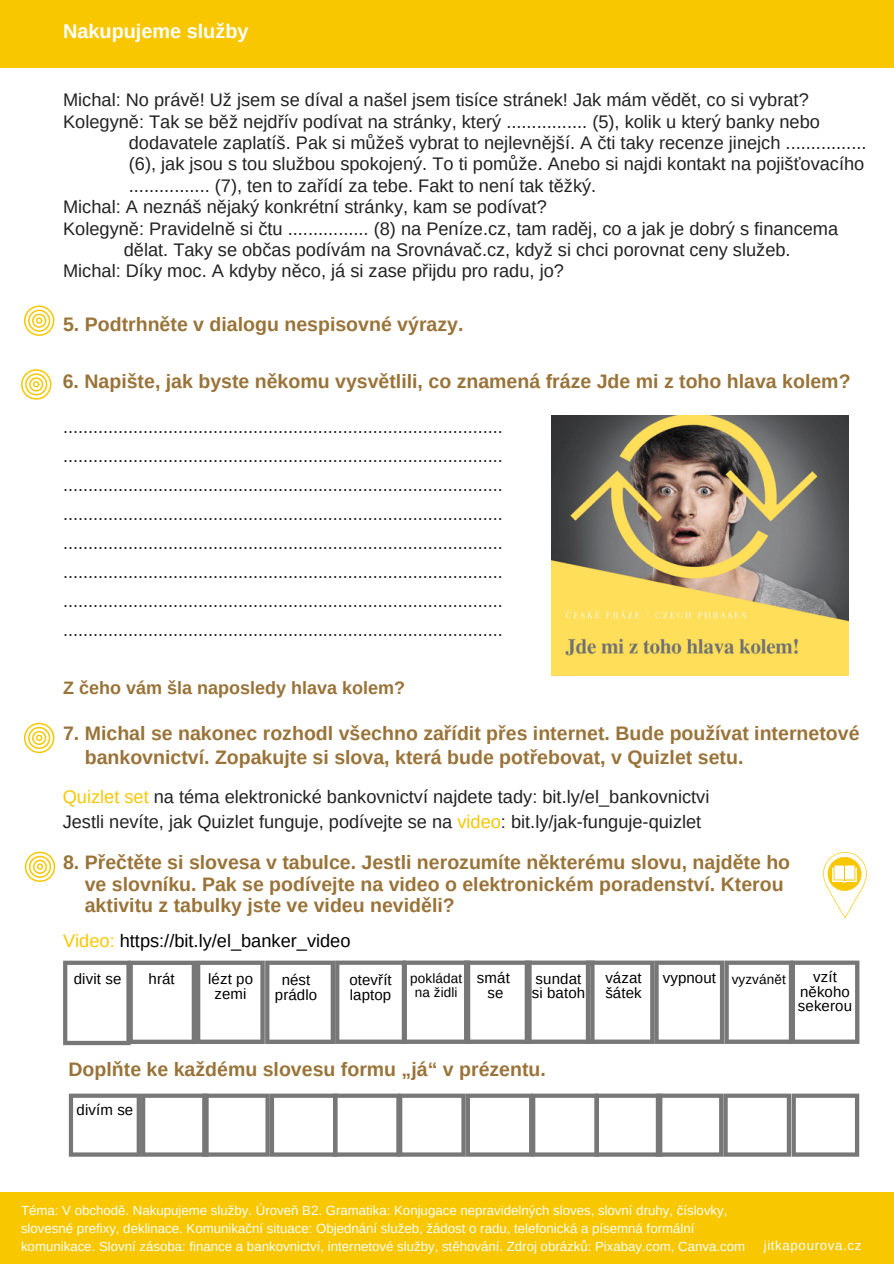
<style>
.page{position:relative;width:894px;height:1264px;background:#fff}
.page>*{position:absolute;margin:0;border:0;box-sizing:border-box;transform-origin:0 0}
.t1{font:700 19.8px "Arimo";color:#fff}
.t2{font:700 19.5px "Arimo";color:#997338}
.t3{font:18.15px "Arimo";color:#222}
.t4{font:18.15px "Arimo";color:#000}
.t5{font:18px "Arimo";color:#222}
.t6{font:700 18px "Arimo";color:#997338}
.t7{font:15px/14.7px "Arimo";letter-spacing:.01em;color:#000;text-align:center}
.t8{font:13.5px/13.5px "Arimo";letter-spacing:.01em;color:#000;text-align:center}
.t9{font:13.2px/18px "Arimo";color:#fff}
.t10{font:13.2px "Arimo";letter-spacing:.05em;color:#fff}
.s1{color:#f8c700}
</style>
<div class="page">
<div style="left:0;top:1192px;width:893px;height:71px;background:#f8c700"></div>
<svg style="left:24px;top:305px;width:30px;height:31px"></svg>
<svg style="left:21px;top:369px;width:30px;height:30px"></svg>
<svg style="left:24px;top:722px;width:30px;height:31px"></svg>
<div style="left:0;top:0;width:893px;height:68px;background:#f8c700"></div>
<img style="left:551px;top:416px;width:297px;height:259px">
<svg style="left:25px;top:851px;width:30px;height:31px"></svg>
<svg style="left:63px;top:960px;width:796px;height:85px"></svg>
<svg style="left:69px;top:1093px;width:790px;height:63px"></svg>
<svg style="left:823px;top:852px;width:43px;height:65px"></svg>
<p class="t1" style="left:63px;top:20px;width:187px">Nakupujeme služby</p>
<p class="t3" style="left:63px;top:90px;width:747px">Michal: No právě! Už jsem se díval a našel jsem tisíce stránek! Jak mám vědět, co si vybrat?</p>
<p class="t3" style="left:63px;top:111px;width:758px">Kolegyně: Tak se běž nejdřív podívat na stránky, který ................ (5), kolik u který banky nebo</p>
<p class="t3" style="left:129px;top:132px;width:739px">dodavatele zaplatíš. Pak si můžeš vybrat to nejlevnější. A čti taky recenze jinejch ................</p>
<p class="t3" style="left:129px;top:154px;width:736px">(6), jak jsou s tou službou spokojený. To ti pomůže. Anebo si najdi kontakt na pojišťovacího</p>
<p class="t3" style="left:129px;top:175px;width:469px">................ (7), ten to zařídí za tebe. Fakt to není tak těžký.</p>
<p class="t3" style="left:63px;top:197px;width:485px">Michal: A neznáš nějaký konkrétní stránky, kam se podívat?</p>
<p class="t3" style="left:63px;top:218px;width:776px">Kolegyně: Pravidelně si čtu ................ (8) na Peníze.cz, tam raděj, co a jak je dobrý s financema</p>
<p class="t3" style="left:124px;top:239px;width:668px">dělat. Taky se občas podívám na Srovnávač.cz, když si chci porovnat ceny služeb.</p>
<p class="t3" style="left:63px;top:261px;width:502px">Michal: Díky moc. A kdyby něco, já si zase přijdu pro radu, jo?</p>
<p class="t2" style="left:63px;top:313px;width:402px">5. Podtrhněte v dialogu nespisovné výrazy.</p>
<p class="t2" style="left:63px;top:370px;width:789px">6. Napište, jak byste někomu vysvětlili, co znamená fráze Jde mi z toho hlava kolem?</p>
<p class="t5" style="left:63px;top:417px;width:441px">........................................................................................</p>
<p class="t5" style="left:63px;top:446px;width:441px">........................................................................................</p>
<p class="t5" style="left:63px;top:475px;width:441px">........................................................................................</p>
<p class="t5" style="left:63px;top:504px;width:441px">........................................................................................</p>
<p class="t5" style="left:63px;top:533px;width:441px">........................................................................................</p>
<p class="t5" style="left:63px;top:562px;width:441px">........................................................................................</p>
<p class="t5" style="left:63px;top:590px;width:441px">........................................................................................</p>
<p class="t5" style="left:63px;top:619px;width:441px">........................................................................................</p>
<p class="t6" style="left:63px;top:677px;width:343px">Z čeho vám šla naposledy hlava kolem?</p>
<p class="t2" style="left:63px;top:722px;width:797px">7. Michal se nakonec rozhodl všechno zařídit přes internet. Bude používat internetové</p>
<p class="t2" style="left:85px;top:746px;width:660px">bankovnictví. Zopakujte si slova, která bude potřebovat, v Quizlet setu.</p>
<p class="t3" style="left:63px;top:786px;width:648px"><span class="s1">Quizlet set</span> na téma elektronické bankovnictví najdete tady: bit.ly/el_bankovnictvi</p>
<p class="t3" style="left:63px;top:811px;width:640px">Jestli nevíte, jak Quizlet funguje, podívejte se na <span class="s1">video</span>: bit.ly/jak-funguje-quizlet</p>
<p class="t2" style="left:63px;top:851px;width:728px">8. Přečtěte si slovesa v tabulce. Jestli nerozumíte některému slovu, najděte ho</p>
<p class="t2" style="left:85px;top:873px;width:700px">ve slovníku. Pak se podívejte na video o elektronickém poradenství. Kterou</p>
<p class="t2" style="left:85px;top:894px;width:371px">aktivitu z tabulky jste ve videu neviděli?</p>
<p class="t4" style="left:63px;top:930px;width:289px"><span class="s1">Video:</span> https://bit.ly/el_banker_video</p>
<p class="t7" style="left:74px;top:971px;width:49px">divit se</p>
<p class="t7" style="left:148px;top:971px;width:28px">hrát</p>
<p class="t7" style="left:208px;top:971px;width:46px">lézt po zemi</p>
<p class="t7" style="left:275px;top:972px;width:44px">nést prádlo</p>
<p class="t7" style="left:349px;top:972px;width:44px;text-align:left">otevřít laptop</p>
<p class="t8" style="left:410px;top:971px;width:53px">pokládat na židli</p>
<p class="t7" style="left:477px;top:970px;width:34px">smát</p>
<p class="t7" style="left:531px;top:971px;width:55px;text-align:left">sundat si batoh</p>
<p class="t7" style="left:605px;top:970px;width:38px;text-align:left">vázat šátek</p>
<p class="t7" style="left:662px;top:970px;width:55px">vypnout</p>
<p class="t8" style="left:731px;top:972px;width:56px">vyzvánět</p>
<p class="t7" style="left:797px;top:969px;width:56px">vzít někoho sekerou</p>
<p class="t7" style="left:487px;top:985px;width:17px">se</p>
<p class="t2" style="left:68px;top:1058px;width:479px">Doplňte ke každému slovesu formu „já“ v prézentu.</p>
<p class="t7" style="left:77px;top:1102px;width:58px">divím se</p>
<p class="t9" style="left:21px;top:1201px;width:725px">Téma: V obchodě. Nakupujeme služby. Úroveň B2. Gramatika: Konjugace nepravidelných sloves, slovní druhy, číslovky, slovesné prefixy, deklinace. Komunikační situace: Objednání služeb, žádost o radu, telefonická a písemná formální komunikace. Slovní zásoba: finance a bankovnictví, internetové služby, stěhování. Zdroj obrázků: Pixabay.com, Canva.com</p>
<p class="t10" style="left:763px;top:1237px;width:99px">jitkapourova.cz</p>
</div>
